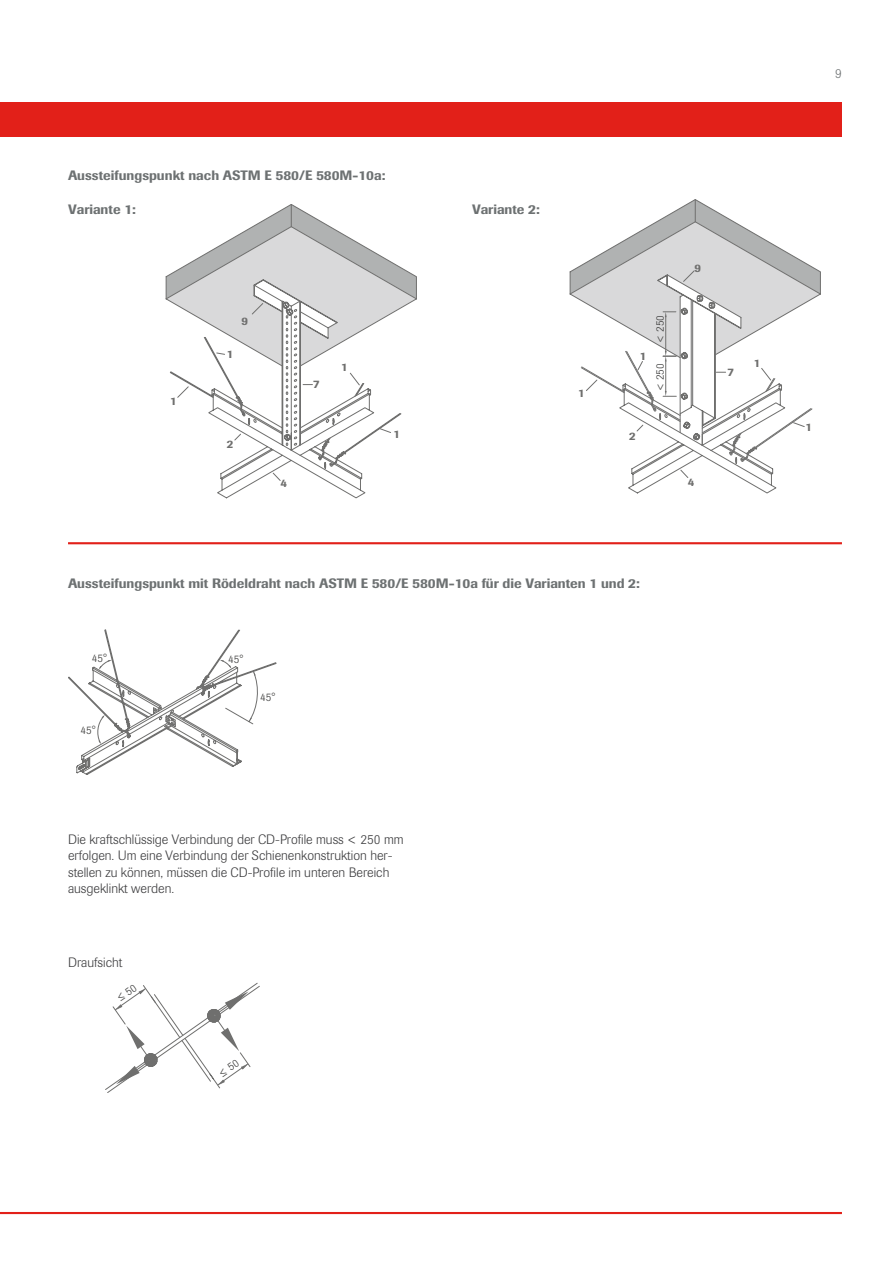
<style>
.page{position:relative;width:893px;height:1263px;background:#fff}
.page>*{position:absolute;margin:0;border:0;box-sizing:border-box;transform-origin:0 0}
.t1{font:300 13.5px/16.5px "Imago Pro";color:#3c3c3e}
.t2{font:500 13.5px "Imago Pro";color:#6d7172}
.t3{font:300 13.5px "Imago Pro";color:#6d7172}
.t4{font:300 11.25px "Imago Pro";color:#3b3b3a}
.t5{font:500 11.25px "Imago Pro";color:#6f6f6e}
</style>
<div class="page">
<div style="left:0;top:102px;width:842px;height:34px;background:#e22019"></div>
<hr style="left:68px;top:542px;width:774px;height:2px;background:#e22019">
<hr style="left:0;top:1212px;width:842px;height:2px;background:#e22019">
<svg style="left:166px;top:204px;width:251px;height:294px"></svg>
<svg style="left:569px;top:199px;width:252px;height:294px"></svg>
<svg style="left:68px;top:629px;width:209px;height:146px"></svg>
<svg style="left:105px;top:982px;width:155px;height:111px"></svg>
<p class="t2" style="left:68px;top:167px;width:319px">Aussteifungspunkt nach ASTM E 580/E 580M-10a:</p>
<p class="t2" style="left:68px;top:201px;width:69px">Variante 1:</p>
<p class="t5" style="left:170px;top:394px;width:8px">1</p>
<p class="t5" style="left:227px;top:346px;width:8px">1</p>
<p class="t5" style="left:241px;top:313px;width:8px">9</p>
<p class="t5" style="left:227px;top:437px;width:8px">2</p>
<p class="t5" style="left:313px;top:377px;width:8px">7</p>
<p class="t5" style="left:341px;top:360px;width:8px">1</p>
<p class="t5" style="left:281px;top:475px;width:8px">4</p>
<p class="t5" style="left:393px;top:427px;width:8px">1</p>
<p class="t2" style="left:472px;top:201px;width:69px">Variante 2:</p>
<p class="t5" style="left:578px;top:386px;width:8px">1</p>
<p class="t5" style="left:640px;top:348px;width:8px">1</p>
<p class="t4" style="left:653px;top:343px;width:29px;rotate:-90deg">&lt; 250</p>
<p class="t4" style="left:653px;top:391px;width:29px;rotate:-90deg">&lt; 250</p>
<p class="t5" style="left:629px;top:429px;width:8px">2</p>
<p class="t5" style="left:695px;top:261px;width:8px">9</p>
<p class="t5" style="left:688px;top:474px;width:8px">4</p>
<p class="t5" style="left:727px;top:365px;width:8px">7</p>
<p class="t5" style="left:754px;top:355px;width:8px">1</p>
<p class="t2" style="left:68px;top:575px;width:573px">Aussteifungspunkt mit Rödeldraht nach ASTM E 580/E 580M-10a für die Varianten 1 und 2:</p>
<p class="t4" style="left:92px;top:651px;width:17px">45°</p>
<p class="t4" style="left:228px;top:651px;width:17px">45°</p>
<p class="t4" style="left:80px;top:723px;width:17px">45°</p>
<p class="t4" style="left:260px;top:690px;width:17px">45°</p>
<p class="t1" style="left:68px;top:830px;width:337px">Die kraftschlüssige Verbindung der CD-Profile muss &lt; 250 mm erfolgen. Um eine Verbindung der Schienenkonstruktion her&shy;stellen zu können, müssen die CD-Profile im unteren Bereich ausgeklinkt werden.</p>
<p class="t1" style="left:68px;top:954px;width:56px">Draufsicht</p>
<p class="t3" style="left:835px;top:65px;width:8px">9</p>
<p class="t5" style="left:805px;top:419px;width:8px">1</p>
</div>
